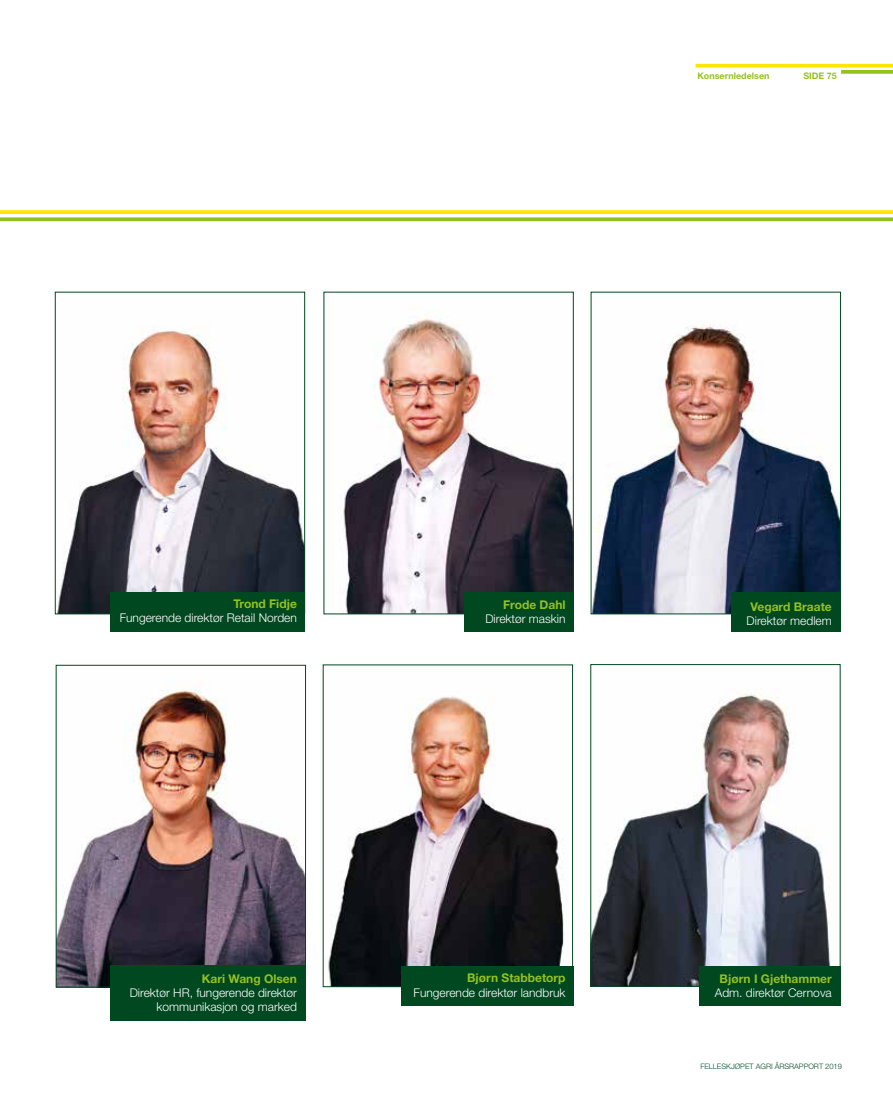
<style>
.page{position:relative;width:893px;height:1106px;background:#fff}
.page>*{position:absolute;margin:0;border:0;box-sizing:border-box;transform-origin:0 0}
.t1{font:300 12px/14.4px "Helvetica Neue LT Std";color:#fff;text-align:right}
.t2{font:700 12px "Helvetica Neue LT Std";color:#95c11f}
.t3{font:700 9px "Helvetica Neue LT Std";color:#95c11f}
.t4{font:300 7.5px "Helvetica Neue LT Std";color:#004820}
</style>
<div class="page">
<img style="left:58px;top:681px;width:246px;height:304px">
<div style="left:56px;top:665px;width:250px;height:322px;border:1px solid #004820"></div>
<img style="left:343px;top:317px;width:229px;height:295px">
<div style="left:324px;top:292px;width:250px;height:322px;border:1px solid #004820"></div>
<img style="left:593px;top:325px;width:246px;height:287px">
<div style="left:591px;top:292px;width:250px;height:322px;border:1px solid #004820"></div>
<img style="left:328px;top:696px;width:236px;height:289px">
<div style="left:323px;top:664px;width:250px;height:323px;border:1px solid #004820"></div>
<img style="left:592px;top:693px;width:239px;height:291px">
<div style="left:590px;top:664px;width:250px;height:322px;border:1px solid #004820"></div>
<img style="left:57px;top:330px;width:246px;height:282px">
<div style="left:55px;top:292px;width:250px;height:322px;border:1px solid #004820"></div>
<svg style="left:841px;top:70px;width:52px;height:4px"></svg>
<svg style="left:695px;top:64px;width:198px;height:4px"></svg>
<svg style="left:0;top:217px;width:893px;height:4px;background:#a0c737"></svg>
<svg style="left:0;top:210px;width:893px;height:4px;background:#ffe70f"></svg>
<div style="left:111px;top:965px;width:195px;height:56px;background:#004820"></div>
<div style="left:111px;top:592px;width:194px;height:40px;background:#004820"></div>
<div style="left:464px;top:592px;width:110px;height:40px;background:#004820"></div>
<div style="left:401px;top:965px;width:172px;height:40px;background:#004820"></div>
<div style="left:731px;top:592px;width:110px;height:40px;background:#004820"></div>
<div style="left:699px;top:965px;width:141px;height:40px;background:#004820"></div>
<p class="t3" style="left:697px;top:70px;width:74px">Konsernledelsen</p>
<p class="t3" style="left:803px;top:70px;width:35px">SIDE 75</p>
<p class="t2" style="left:233px;top:596px;width:65px">Trond Fidje</p>
<p class="t1" style="left:120px;top:610px;width:179px">Fungerende direktør Retail Norden</p>
<p class="t2" style="left:503px;top:597px;width:64px">Frode Dahl</p>
<p class="t1" style="left:485px;top:611px;width:82px">Direktør maskin</p>
<p class="t2" style="left:751px;top:599px;width:83px">Vegard Braate</p>
<p class="t1" style="left:747px;top:613px;width:87px">Direktør medlem</p>
<p class="t2" style="left:202px;top:970px;width:97px">Kari Wang Olsen</p>
<p class="t1" style="left:130px;top:985px;width:169px">Direktør HR, fungerende direktør kommunikasjon og marked</p>
<p class="t2" style="left:467px;top:970px;width:100px">Bjørn Stabbetorp</p>
<p class="t1" style="left:414px;top:985px;width:154px">Fungerende direktør landbruk</p>
<p class="t2" style="left:720px;top:970px;width:114px">Bjørn I Gjethammer</p>
<p class="t1" style="left:715px;top:985px;width:118px">Adm. direktør Cernova</p>
<p class="t4" style="left:700px;top:1061px;width:143px">FELLESKJØPET AGRI ÅRSRAPPORT 2019</p>
</div>
